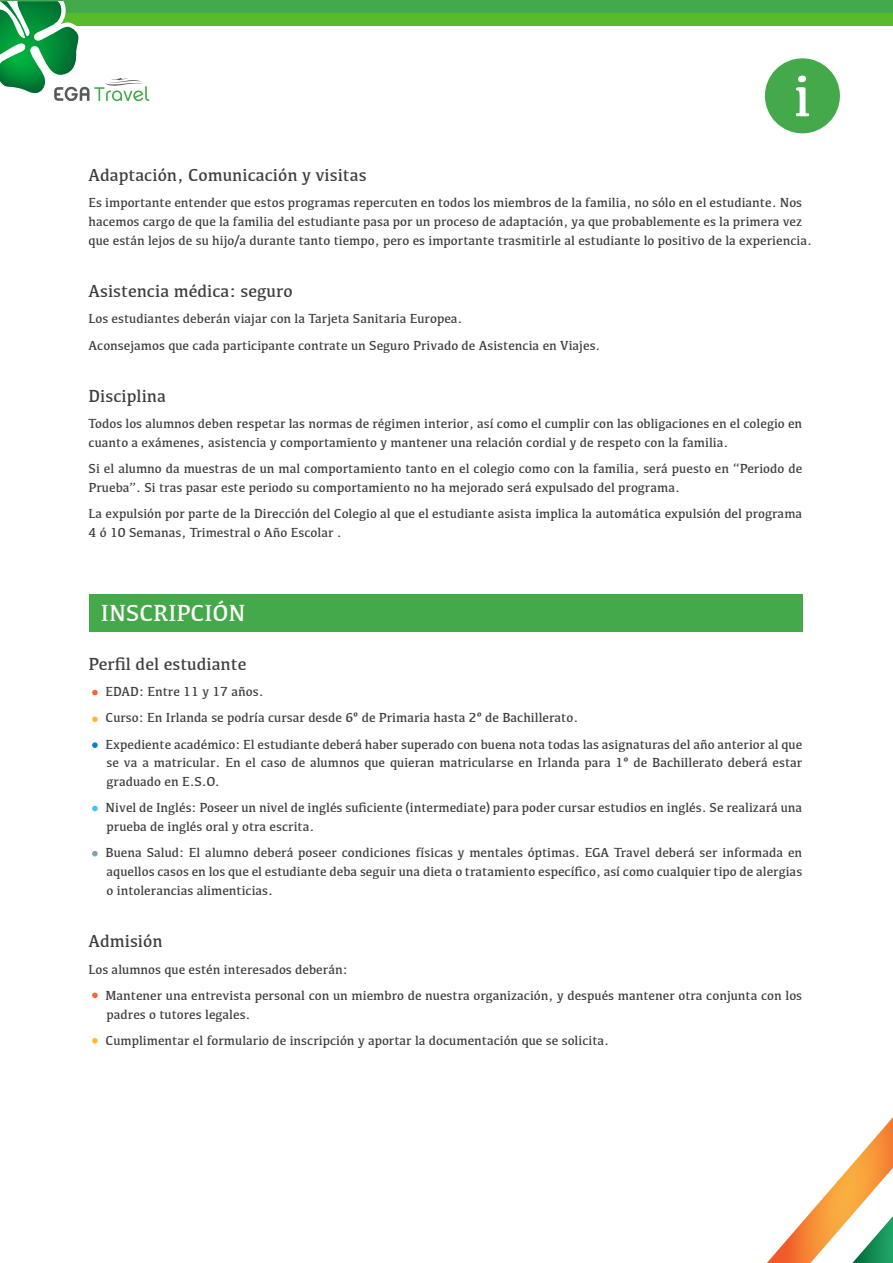
<style>
.page{position:relative;width:893px;height:1263px;background:#fff}
.page>*{position:absolute;margin:0;border:0;box-sizing:border-box;transform-origin:0 0}
.t1{font:60px "Kefa";color:#fff}
.t2{font:24px "Kefa";color:#fff}
.t3{font:18px "Kefa";color:#3e3d40}
.t4{font:13.5px/18.8px "Kefa";color:#3e3d40}
</style>
<div class="page">
<div style="left:0;top:0;width:893px;height:13px;background:#44a94a"></div>
<div style="left:0;top:13px;width:893px;height:13px;background:#58bc2a"></div>
<svg style="left:767px;top:1117px;width:126px;height:146px"></svg>
<div style="left:89px;top:594px;width:713px;height:37px;background:#44a94a"></div>
<div style="left:765px;top:58px;width:75px;height:75px;background:#44a94a;border-radius:50%"></div>
<svg style="left:92px;top:690px;width:6px;height:5px"></svg>
<svg style="left:92px;top:716px;width:6px;height:6px"></svg>
<svg style="left:92px;top:992px;width:6px;height:6px"></svg>
<svg style="left:92px;top:1038px;width:6px;height:5px"></svg>
<svg style="left:92px;top:742px;width:6px;height:6px"></svg>
<svg style="left:92px;top:806px;width:6px;height:5px"></svg>
<svg style="left:92px;top:851px;width:6px;height:5px"></svg>
<svg style="left:0;top:1px;width:149px;height:100px"></svg>
<h1 class="t1" style="left:794px;top:62px;width:19px">i</h1>
<h3 class="t3" style="left:89px;top:165px;width:280px">Adaptación, Comunicación y visitas</h3>
<p class="t4" style="left:89px;top:193px;width:725px">Es importante entender que estos programas repercuten en todos los miembros de la familia, no sólo en el estudiante. Nos hacemos cargo de que la familia del estudiante pasa por un proceso de adaptación, ya que probablemente es la primera vez que están lejos de su hijo/a durante tanto tiempo, pero es importante trasmitirle al estudiante lo positivo de la experiencia.</p>
<h3 class="t3" style="left:89px;top:281px;width:206px">Asistencia médica: seguro</h3>
<p class="t4" style="left:89px;top:306px;width:513px;line-height:26.2px">Los estudiantes deberán viajar con la Tarjeta Sanitaria Europea.<br>Aconsejamos que cada participante contrate un Seguro Privado de Asistencia en Viajes.</p>
<h3 class="t3" style="left:89px;top:386px;width:79px">Disciplina</h3>
<p class="t4" style="left:89px;top:414px;width:715px">Todos los alumnos deben respetar las normas de régimen interior, así como el cumplir con las obligaciones en el colegio en cuanto a exámenes, asistencia y comportamiento y mantener una relación cordial y de respeto con la familia.</p>
<p class="t4" style="left:89px;top:459px;width:715px">Si el alumno da muestras de un mal comportamiento tanto en el colegio como con la familia, será puesto en “Periodo de<br>Prueba”. Si tras pasar este periodo su comportamiento no ha mejorado será expulsado del programa.</p>
<p class="t4" style="left:89px;top:504px;width:715px">La expulsión por parte de la Dirección del Colegio al que el estudiante asista implica la automática expulsión del programa<br>4 ó 10 Semanas, Trimestral o Año Escolar .</p>
<h2 class="t2" style="left:101px;top:599px;width:146px">INSCRIPCIÓN</h2>
<h3 class="t3" style="left:89px;top:654px;width:159px">Perfil del estudiante</h3>
<p class="t4" style="left:106px;top:678px;width:698px;line-height:26.2px">EDAD: Entre 11 y 17 años.<br>Curso: En Irlanda se podría cursar desde 6º de Primaria hasta 2º de Bachillerato.<br>Expediente académico: El estudiante deberá haber superado con buena nota todas las asignaturas del año anterior al que</p>
<p class="t4" style="left:107px;top:753px;width:697px">se va a matricular. En el caso de alumnos que quieran matricularse en Irlanda para 1º de Bachillerato deberá estar graduado en E.S.O.</p>
<p class="t4" style="left:106px;top:798px;width:698px">Nivel de Inglés: Poseer un nivel de inglés suficiente (intermediate) para poder cursar estudios en inglés. Se realizará una prueba de inglés oral y otra escrita.</p>
<p class="t4" style="left:106px;top:843px;width:698px;text-align:justify">Buena Salud: El alumno deberá poseer condiciones físicas y mentales óptimas. EGA Travel deberá ser informada en aquellos casos en los que el estudiante deba seguir una dieta o tratamiento específico, así como cualquier tipo de alergias o intolerancias alimenticias.</p>
<h3 class="t3" style="left:89px;top:931px;width:75px">Admisión</h3>
<p class="t4" style="left:106px;top:956px;width:698px;line-height:26.2px;text-indent:-17px">Los alumnos que estén interesados deberán:<br>Mantener una entrevista personal con un miembro de nuestra organización, y después mantener otra conjunta con los</p>
<p class="t4" style="left:106px;top:1001px;width:505px;line-height:26.2px">padres o tutores legales.<br>Cumplimentar el formulario de inscripción y aportar la documentación que se solicita.</p>
</div>
